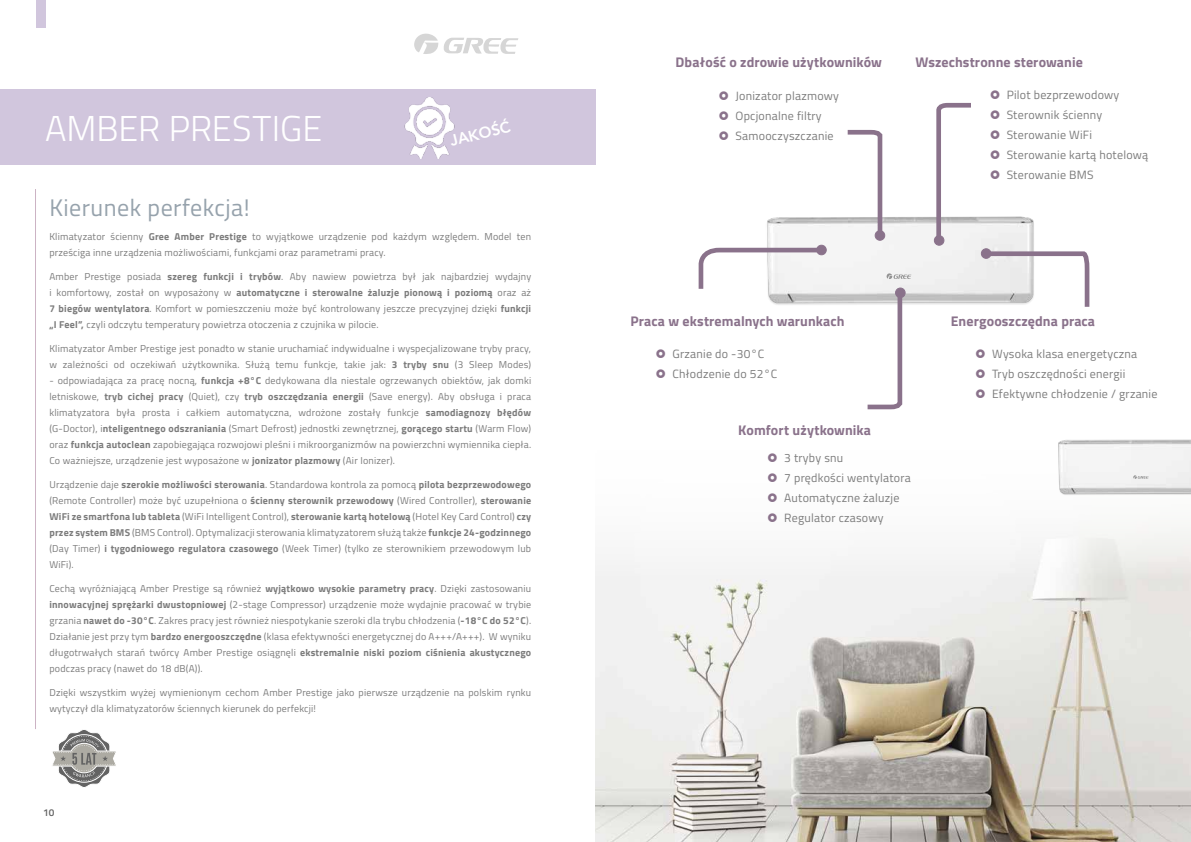
<style>
.page{position:relative;width:1191px;height:842px;background:#fff}
.page>*{position:absolute;margin:0;border:0;box-sizing:border-box;transform-origin:0 0}
.t1{font:300 36px "Titillium Web";color:#fff}
.t2{font:24px "Titillium Web";letter-spacing:.02em;color:#96a2ac}
.t3{font:800 15.5px "Avenir";color:#fff}
.t4{font:700 14px "Titillium Web";letter-spacing:.005em;color:#8a728b}
.t5{font:12px/20px "Titillium Web";letter-spacing:.02em;color:#7c7c7c}
.t6{font:10px/16px "Titillium Web";letter-spacing:.02em;color:#7c7c7c;text-align:justify}
.t7{font:600 10px "Titillium Web";color:#636363}
.s1{font-weight:700}
</style>
<div class="page">
<div style="left:0;top:89px;width:595px;height:76px;background:#d1c6dd"></div>
<div style="left:36px;top:0;width:9px;height:27px;background:#d1c6dd"></div>
<hr style="left:35px;top:189px;width:1px;height:540px;background:#ccb3c4">
<img style="left:595px;top:528px;width:596px;height:314px">
<svg style="left:414px;top:33px;width:24px;height:21px"></svg>
<svg style="left:444px;top:38px;width:74px;height:16px"></svg>
<img style="left:404px;top:97px;width:51px;height:62px">
<svg style="left:52px;top:730px;width:64px;height:57px"></svg>
<img style="left:767px;top:216px;width:267px;height:89px">
<svg style="left:886px;top:273px;width:25px;height:6px"></svg>
<img style="left:1058px;top:439px;width:133px;height:56px">
<svg style="left:1133px;top:475px;width:15px;height:4px"></svg>
<svg style="left:698px;top:245px;width:126px;height:48px"></svg>
<svg style="left:934px;top:102px;width:41px;height:144px"></svg>
<svg style="left:843px;top:129px;width:41px;height:110px"></svg>
<svg style="left:863px;top:288px;width:41px;height:122px"></svg>
<svg style="left:982px;top:249px;width:108px;height:58px"></svg>
<div style="left:816px;top:245px;width:10px;height:10px;background:#8a728b;border-radius:50%"></div>
<div style="left:816px;top:245px;width:10px;height:10px;border:1px solid #8a728b;border-radius:50%"></div>
<div style="left:875px;top:231px;width:9px;height:9px;background:#8a728b;border-radius:50%"></div>
<div style="left:874px;top:230px;width:11px;height:11px;border:1px solid #8a728b;border-radius:50%"></div>
<div style="left:934px;top:236px;width:10px;height:9px;background:#8a728b;border-radius:50%"></div>
<div style="left:934px;top:235px;width:10px;height:11px;border:1px solid #8a728b;border-radius:50%"></div>
<div style="left:981px;top:249px;width:10px;height:9px;background:#8a728b;border-radius:50%"></div>
<div style="left:981px;top:248px;width:10px;height:11px;border:1px solid #8a728b;border-radius:50%"></div>
<div style="left:895px;top:288px;width:10px;height:10px;background:#8a728b;border-radius:50%"></div>
<div style="left:895px;top:288px;width:10px;height:10px;border:1px solid #8a728b;border-radius:50%"></div>
<h1 class="t1" style="left:45px;top:102px;width:278px">AMBER PRESTIGE</h1>
<h3 class="t3" style="left:447px;top:129px;width:63px;rotate:-14deg">JAKOŚĆ</h3>
<h2 class="t2" style="left:49px;top:190px;width:202px">Kierunek perfekcja!</h2>
<p class="t6" style="left:49px;top:228px;width:483px">Klimatyzator ścienny <span class="s1">Gree Amber Prestige</span> to wyjątkowe urządzenie pod każdym względem. Model ten prześciga inne urządzenia możliwościami, funkcjami oraz parametrami pracy.</p>
<p class="t6" style="left:49px;top:268px;width:483px">Amber Prestige posiada <span class="s1">szereg funkcji i trybów</span>. Aby nawiew powietrza był jak najbardziej wydajny i komfortowy, został on wyposażony w <span class="s1">automatyczne i sterowalne żaluzje pionową i poziomą</span> oraz aż <span class="s1">7 biegów wentylatora</span>. Komfort w pomieszczeniu może być kontrolowany jeszcze precyzyjnej dzięki <span class="s1">funkcji „I Feel”,</span> czyli odczytu temperatury powietrza otoczenia z czujnika w pilocie.</p>
<p class="t6" style="left:49px;top:340px;width:483px">Klimatyzator Amber Prestige jest ponadto w stanie uruchamiać indywidualne i wyspecjalizowane tryby pracy, w zależności od oczekiwań użytkownika. Służą temu funkcje, takie jak: <span class="s1">3 tryby snu</span> (3 Sleep Modes)</p>
<p class="t6" style="left:49px;top:372px;width:483px">- odpowiadająca za pracę nocną, <span class="s1">funkcja +8°C</span> dedykowana dla niestale ogrzewanych obiektów, jak domki letniskowe, <span class="s1">tryb cichej pracy</span> (Quiet), czy <span class="s1">tryb oszczędzania energii</span> (Save energy). Aby obsługa i praca klimatyzatora była prosta i całkiem automatyczna, wdrożone zostały funkcje <span class="s1">samodiagnozy błędów </span>(G-Doctor), i<span class="s1">nteligentnego odszraniania</span> (Smart Defrost) jednostki zewnętrznej, <span class="s1">gorącego startu</span> (Warm Flow) oraz <span class="s1">funkcja autoclean</span> zapobiegająca rozwojowi pleśni i mikroorganizmów na powierzchni wymiennika ciepła.<br>Co ważniejsze, urządzenie jest wyposażone w <span class="s1">jonizator plazmowy</span> (Air Ionizer).</p>
<p class="t6" style="left:49px;top:476px;width:483px">Urządzenie daje <span class="s1">szerokie możliwości sterowania</span>. Standardowa kontrola za pomocą <span class="s1">pilota bezprzewodowego </span>(Remote Controller) może być uzupełniona o <span class="s1">ścienny sterownik przewodowy</span> (Wired Controller), <span class="s1">sterowanie WiFi ze smartfona lub tableta</span> (WiFi Intelligent Control), <span class="s1">sterowanie kartą hotelową</span> (Hotel Key Card Control) <span class="s1">czy przez system BMS</span> (BMS Control). Optymalizacji sterowania klimatyzatorem służą także <span class="s1">funkcje 24-godzinnego </span>(Day Timer) <span class="s1">i tygodniowego regulatora czasowego</span> (Week Timer) (tylko ze sterownikiem przewodowym lub WiFi).</p>
<p class="t6" style="left:49px;top:580px;width:483px">Cechą wyróżniającą Amber Prestige są również <span class="s1">wyjątkowo wysokie parametry pracy</span>. Dzięki zastosowaniu <span class="s1">innowacyjnej sprężarki dwustopniowej</span> (2-stage Compressor) urządzenie może wydajnie pracować w trybie grzania <span class="s1">nawet do -30°C</span>. Zakres pracy jest również niespotykanie szeroki dla trybu chłodzenia (<span class="s1">-18°C do 52°C</span>).<br>Działanie jest przy tym <span class="s1">bardzo energooszczędne</span> (klasa efektywności energetycznej do A+++/A+++). W wyniku długotrwałych starań twórcy Amber Prestige osiągnęli <span class="s1">ekstremalnie niski poziom ciśnienia akustycznego </span>podczas pracy (nawet do 18 dB(A)).</p>
<p class="t6" style="left:49px;top:684px;width:483px">Dzięki wszystkim wyżej wymienionym cechom Amber Prestige jako pierwsze urządzenie na polskim rynku wytyczył dla klimatyzatorów ściennych kierunek do perfekcji!</p>
<p class="t7" style="left:43px;top:805px;width:13px">10</p>
<h3 class="t4" style="left:675px;top:51px;width:208px">Dbałość o zdrowie użytkowników</h3>
<h3 class="t4" style="left:915px;top:51px;width:169px">Wszechstronne sterowanie</h3>
<p class="t5" style="left:735px;top:85px;width:105px">Jonizator plazmowy<br>Opcjonalne filtry<br>Samooczyszczanie</p>
<p class="t5" style="left:1006px;top:84px;width:143px">Pilot bezprzewodowy<br>Sterownik ścienny<br>Sterowanie WiFi<br>Sterowanie kartą hotelową<br>Sterowanie BMS</p>
<h3 class="t4" style="left:630px;top:310px;width:215px">Praca w ekstremalnych warunkach</h3>
<p class="t5" style="left:672px;top:343px;width:106px">Grzanie do -30°C<br>Chłodzenie do 52°C</p>
<h3 class="t4" style="left:738px;top:420px;width:134px">Komfort użytkownika</h3>
<p class="t5" style="left:784px;top:447px;width:128px">3 tryby snu<br>7 prędkości wentylatora<br>Automatyczne żaluzje<br>Regulator czasowy</p>
<h3 class="t4" style="left:950px;top:310px;width:146px">Energooszczędna praca</h3>
<p class="t5" style="left:992px;top:343px;width:167px">Wysoka klasa energetyczna<br>Tryb oszczędności energii<br>Efektywne chłodzenie / grzanie</p>
</div>
